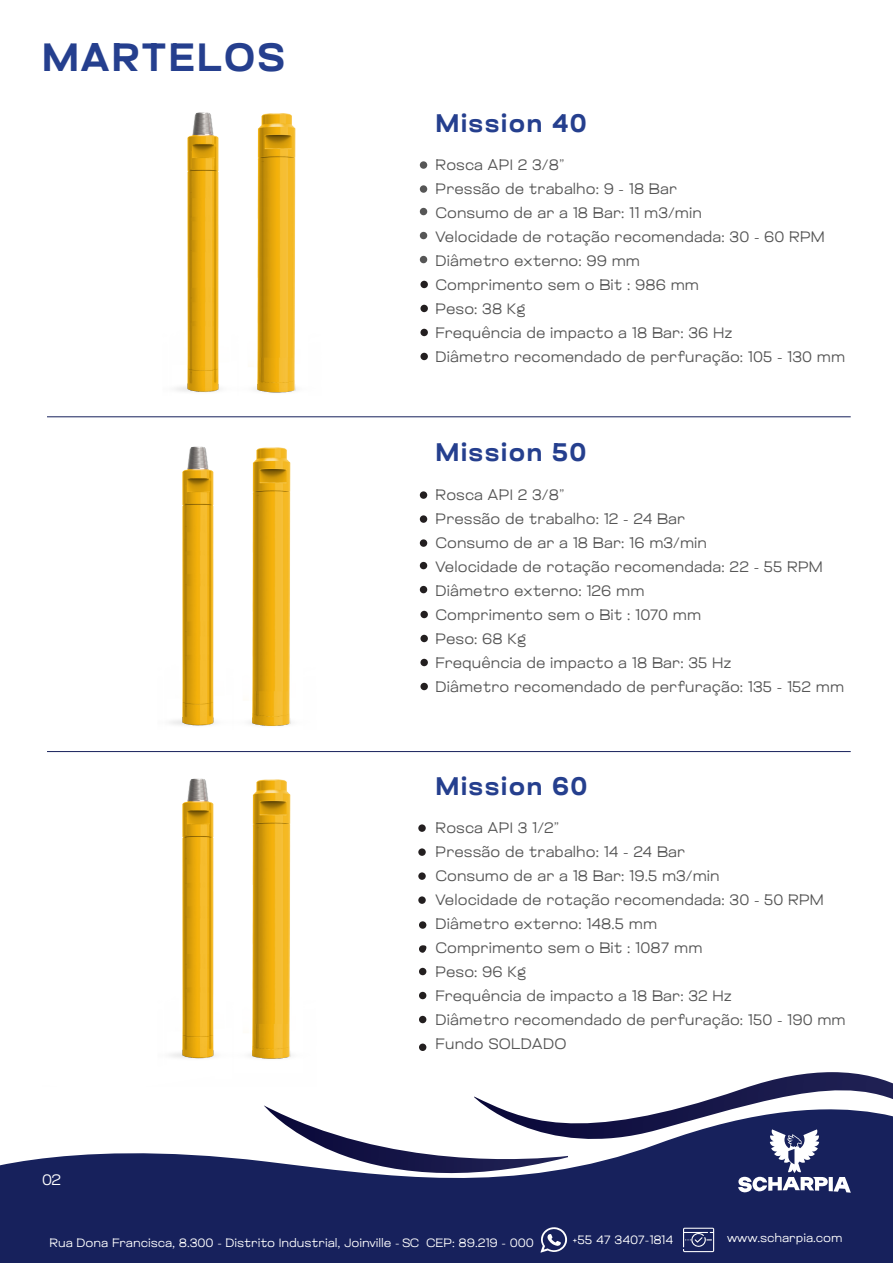
<style>
.page{position:relative;width:893px;height:1263px;background:#fff}
.page>*{position:absolute;margin:0;border:0;box-sizing:border-box;transform-origin:0 0}
.t1{font:700 39.3px "Glancyr";letter-spacing:.075em;color:#253f8e}
.t2{font:700 25.35px "Glancyr";letter-spacing:.075em;color:#253f8e}
.t3{font:700 15px "Glancyr";letter-spacing:.05em;color:#565656}
.t4{font:700 15px "Glancyr";color:#fff}
.t5{font:700 12px "Glancyr";letter-spacing:.05em;color:#fff}
</style>
<div class="page">
<svg style="left:0;top:1153px;width:264px;height:58px;fill:#17215c"></svg>
<div style="left:0;top:1211px;width:893px;height:52px;background:#17215c"></div>
<img style="left:176px;top:112px;width:120px;height:281px">
<img style="left:170px;top:446px;width:121px;height:280px">
<img style="left:170px;top:778px;width:122px;height:281px">
<div style="left:420px;top:161px;width:7px;height:8px;background:#565656;border-radius:50%"></div>
<div style="left:420px;top:185px;width:7px;height:8px;background:#565656;border-radius:50%"></div>
<div style="left:420px;top:208px;width:7px;height:7px;background:#565656;border-radius:50%"></div>
<div style="left:420px;top:232px;width:7px;height:7px;background:#565656;border-radius:50%"></div>
<div style="left:420px;top:256px;width:7px;height:7px;background:#565656;border-radius:50%"></div>
<div style="left:420px;top:281px;width:8px;height:7px;background:#231f20;border-radius:50%"></div>
<div style="left:420px;top:305px;width:8px;height:7px;background:#231f20;border-radius:50%"></div>
<div style="left:420px;top:329px;width:8px;height:7px;background:#231f20;border-radius:50%"></div>
<div style="left:420px;top:353px;width:8px;height:7px;background:#231f20;border-radius:50%"></div>
<div style="left:420px;top:491px;width:7px;height:8px;background:#231f20;border-radius:50%"></div>
<div style="left:420px;top:515px;width:7px;height:8px;background:#231f20;border-radius:50%"></div>
<div style="left:420px;top:539px;width:7px;height:8px;background:#231f20;border-radius:50%"></div>
<div style="left:420px;top:562px;width:7px;height:7px;background:#231f20;border-radius:50%"></div>
<div style="left:420px;top:586px;width:7px;height:7px;background:#231f20;border-radius:50%"></div>
<div style="left:420px;top:611px;width:8px;height:7px;background:#231f20;border-radius:50%"></div>
<div style="left:420px;top:635px;width:8px;height:7px;background:#231f20;border-radius:50%"></div>
<div style="left:420px;top:659px;width:8px;height:7px;background:#231f20;border-radius:50%"></div>
<div style="left:420px;top:683px;width:8px;height:7px;background:#231f20;border-radius:50%"></div>
<div style="left:418px;top:824px;width:8px;height:8px;background:#231f20;border-radius:50%"></div>
<div style="left:418px;top:848px;width:8px;height:8px;background:#231f20;border-radius:50%"></div>
<div style="left:418px;top:872px;width:8px;height:8px;background:#231f20;border-radius:50%"></div>
<div style="left:418px;top:896px;width:8px;height:8px;background:#231f20;border-radius:50%"></div>
<div style="left:419px;top:921px;width:7px;height:8px;background:#231f20;border-radius:50%"></div>
<svg style="left:419px;top:945px;width:7px;height:8px"></svg>
<div style="left:419px;top:968px;width:7px;height:7px;background:#231f20;border-radius:50%"></div>
<div style="left:419px;top:992px;width:7px;height:7px;background:#231f20;border-radius:50%"></div>
<div style="left:419px;top:1016px;width:7px;height:7px;background:#231f20;border-radius:50%"></div>
<div style="left:419px;top:1043px;width:7px;height:8px;background:#231f20;border-radius:50%"></div>
<hr style="left:47px;top:416px;width:804px;height:1px;background:#16205b">
<hr style="left:47px;top:751px;width:804px;height:1px;background:#16205b">
<svg style="left:540px;top:1227px;width:175px;height:26px"></svg>
<svg style="left:264px;top:1072px;width:629px;height:139px"></svg>
<p class="t1" style="left:43px;top:30px;width:244px">MARTELOS</p>
<p class="t4" style="left:43px;top:1170px;width:20px">02</p>
<p class="t2" style="left:436px;top:105px;width:152px">Mission 40</p>
<p class="t3" style="left:436px;top:155px;width:130px">Rosca API 2 3/8”</p>
<p class="t3" style="left:436px;top:179px;width:243px">Pressão de trabalho: 9 - 18 Bar</p>
<p class="t3" style="left:436px;top:203px;width:267px">Consumo de ar a 18 Bar: 11 m3/min</p>
<p class="t3" style="left:436px;top:227px;width:390px">Velocidade de rotação recomendada: 30 - 60 RPM</p>
<p class="t3" style="left:436px;top:251px;width:205px">Diâmetro externo: 99 mm</p>
<p class="t3" style="left:436px;top:275px;width:264px">Comprimento sem o Bit : 986 mm</p>
<p class="t3" style="left:436px;top:299px;width:91px">Peso: 38 Kg</p>
<p class="t3" style="left:436px;top:323px;width:298px">Frequência de impacto a 18 Bar: 36 Hz</p>
<p class="t3" style="left:436px;top:347px;width:410px">Diâmetro recomendado de perfuração: 105 - 130 mm</p>
<p class="t2" style="left:436px;top:435px;width:152px">Mission 50</p>
<p class="t3" style="left:436px;top:484px;width:130px">Rosca API 2 3/8”</p>
<p class="t3" style="left:436px;top:508px;width:251px">Pressão de trabalho: 12 - 24 Bar</p>
<p class="t3" style="left:436px;top:532px;width:272px">Consumo de ar a 18 Bar: 16 m3/min</p>
<p class="t3" style="left:436px;top:556px;width:388px">Velocidade de rotação recomendada: 22 - 55 RPM</p>
<p class="t3" style="left:436px;top:580px;width:210px">Diâmetro externo: 126 mm</p>
<p class="t3" style="left:436px;top:604px;width:266px">Comprimento sem o Bit : 1070 mm</p>
<p class="t3" style="left:436px;top:628px;width:92px">Peso: 68 Kg</p>
<p class="t3" style="left:436px;top:652px;width:297px">Frequência de impacto a 18 Bar: 35 Hz</p>
<p class="t3" style="left:436px;top:676px;width:409px">Diâmetro recomendado de perfuração: 135 - 152 mm</p>
<p class="t2" style="left:436px;top:769px;width:153px">Mission 60</p>
<p class="t3" style="left:436px;top:818px;width:124px">Rosca API 3 1/2”</p>
<p class="t3" style="left:436px;top:842px;width:251px">Pressão de trabalho: 14 - 24 Bar</p>
<p class="t3" style="left:436px;top:866px;width:285px">Consumo de ar a 18 Bar: 19.5 m3/min</p>
<p class="t3" style="left:436px;top:890px;width:389px">Velocidade de rotação recomendada: 30 - 50 RPM</p>
<p class="t3" style="left:436px;top:914px;width:222px">Diâmetro externo: 148.5 mm</p>
<p class="t3" style="left:436px;top:938px;width:268px">Comprimento sem o Bit : 1087 mm</p>
<p class="t3" style="left:436px;top:962px;width:92px">Peso: 96 Kg</p>
<p class="t3" style="left:436px;top:986px;width:297px">Frequência de impacto a 18 Bar: 32 Hz</p>
<p class="t3" style="left:436px;top:1010px;width:411px">Diâmetro recomendado de perfuração: 150 - 190 mm</p>
<p class="t3" style="left:436px;top:1034px;width:132px">Fundo SOLDADO</p>
<p class="t5" style="left:50px;top:1234px;width:485px">Rua Dona Francisca, 8.300 - Distrito Industrial, Joinville - SC CEP: 89.219 - 000</p>
<p class="t5" style="left:573px;top:1232px;width:102px">+55 47 3407-1814</p>
<p class="t5" style="left:727px;top:1230px;width:116px">www.scharpia.com</p>
</div>
